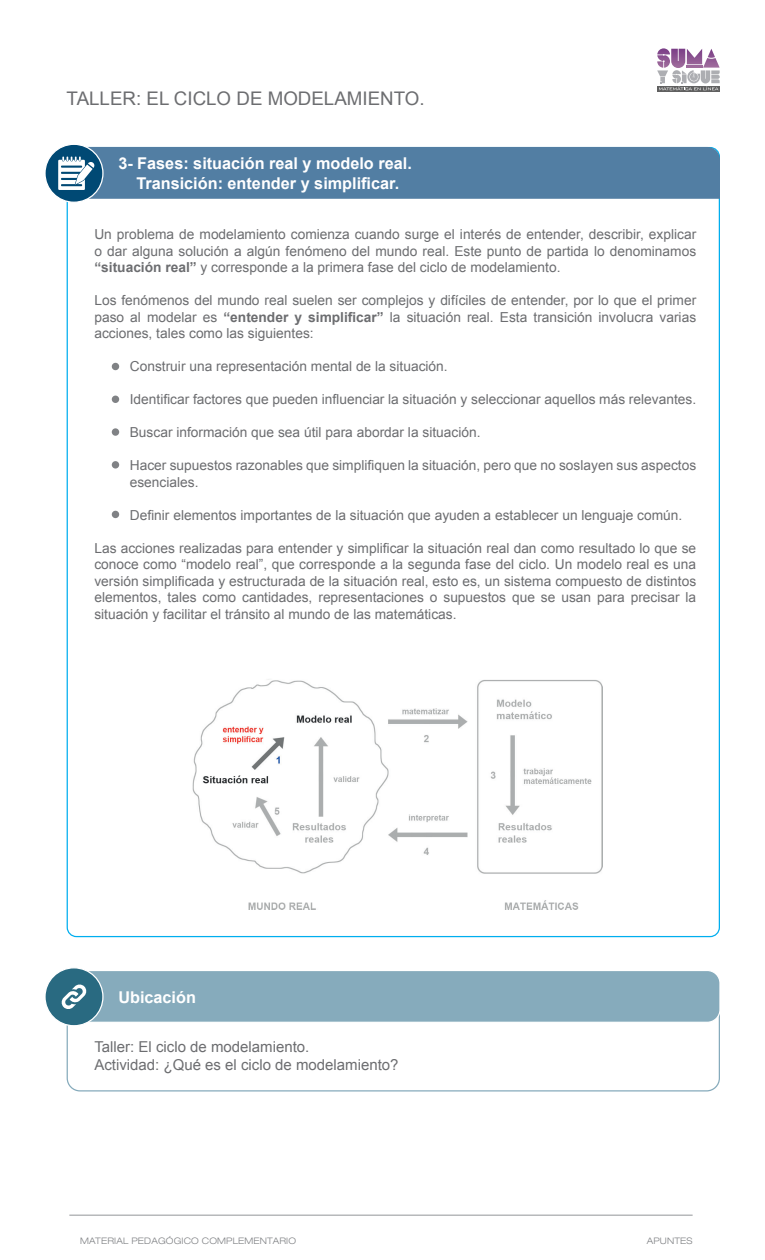
<style>
.page{position:relative;width:765px;height:1260px;background:#fff}
.page>*{position:absolute;margin:0;border:0;box-sizing:border-box;transform-origin:0 0}
.t1{font:18.75px "Arial";color:#6c6d70}
.t2{font:700 16.25px/19.5px "Arial";color:#fff;text-align:center}
.t3{font:15px/18px "Arial";color:#6c6d70}
.t4{font:13.75px/16.5px "Arial";color:#6c6d70;text-align:justify}
.t5{font:300 expanded 9px "Helvetica Neue";letter-spacing:.02em;color:#808285}
.s1{font-weight:700}
</style>
<div class="page">
<div style="left:70px;top:970px;width:650px;height:52px;background:#86abbc;border-radius:13px"></div>
<div style="left:69px;top:970px;width:652px;height:53px;border:1px solid #fff;border-radius:13px"></div>
<div style="left:45px;top:968px;width:58px;height:58px;background:#296a81;border-radius:50%"></div>
<div style="left:44px;top:967px;width:60px;height:59px;border:1px solid #fff;border-radius:50%"></div>
<div style="left:45px;top:144px;width:58px;height:58px;background:#004974;border-radius:50%"></div>
<div style="left:44px;top:144px;width:60px;height:59px;border:1px solid #fff;border-radius:50%"></div>
<svg style="left:58px;top:147px;width:662px;height:52px;background:#537fa3"></svg>
<svg style="left:61px;top:984px;width:26px;height:25px"></svg>
<hr style="left:69px;top:1215px;width:624px;height:1px;background:#939598">
<img style="left:192px;top:679px;width:410px;height:230px">
<div style="left:112px;top:363px;width:7px;height:7px;background:#808285;border-radius:50%"></div>
<div style="left:112px;top:396px;width:7px;height:7px;background:#808285;border-radius:50%"></div>
<div style="left:112px;top:428px;width:7px;height:8px;background:#808285;border-radius:50%"></div>
<div style="left:112px;top:461px;width:7px;height:8px;background:#808285;border-radius:50%"></div>
<div style="left:112px;top:511px;width:7px;height:7px;background:#808285;border-radius:50%"></div>
<svg style="left:657px;top:90px;width:63px;height:1px"></svg>
<svg style="left:657px;top:48px;width:63px;height:42px"></svg>
<h1 class="t1" style="left:67px;top:86px;width:360px">TALLER: EL CICLO DE MODELAMIENTO.</h1>
<p class="t2" style="left:118px;top:154px;width:295px">3- Fases: situación real y modelo real.<br>Transición: entender y simplificar.</p>
<p class="t4" style="left:94px;top:226px;width:603px">Un problema de modelamiento comienza cuando surge el interés de entender, describir, explicar o dar alguna solución a algún fenómeno del mundo real. Este punto de partida lo denominamos <span class="s1">“situación real”</span> y corresponde a la primera fase del ciclo de modelamiento.</p>
<p class="t4" style="left:94px;top:292px;width:603px">Los fenómenos del mundo real suelen ser complejos y difíciles de entender, por lo que el primer paso al modelar es <span class="s1">“entender y simplificar”</span> la situación real. Esta transición involucra varias acciones, tales como las siguientes:</p>
<p class="t4" style="left:130px;top:358px;width:319px">Construir una representación mental de la situación.</p>
<p class="t4" style="left:130px;top:391px;width:568px">Identificar factores que pueden influenciar la situación y seleccionar aquellos más relevantes.</p>
<p class="t4" style="left:130px;top:424px;width:352px">Buscar información que sea útil para abordar la situación.</p>
<p class="t4" style="left:130px;top:457px;width:568px">Hacer supuestos razonables que simplifiquen la situación, pero que no soslayen sus aspectos esenciales.</p>
<p class="t4" style="left:130px;top:507px;width:554px">Definir elementos importantes de la situación que ayuden a establecer un lenguaje común.</p>
<p class="t4" style="left:94px;top:540px;width:603px">Las acciones realizadas para entender y simplificar la situación real dan como resultado lo que se conoce como “modelo real”, que corresponde a la segunda fase del ciclo. Un modelo real es una versión simplificada y estructurada de la situación real, esto es, un sistema compuesto de distintos elementos, tales como cantidades, representaciones o supuestos que se usan para precisar la situación y facilitar el tránsito al mundo de las matemáticas.</p>
<p class="t2" style="left:118px;top:989px;width:79px">Ubicación</p>
<p class="t3" style="left:94px;top:1037px;width:306px">Taller: El ciclo de modelamiento.<br>Actividad: ¿Qué es el ciclo de modelamiento?</p>
<p class="t5" style="left:80px;top:1235px;width:218px">MATERIAL PEDAGÓGICO COMPLEMENTARIO</p>
<p class="t5" style="left:647px;top:1235px;width:47px">APUNTES</p>
</div>
